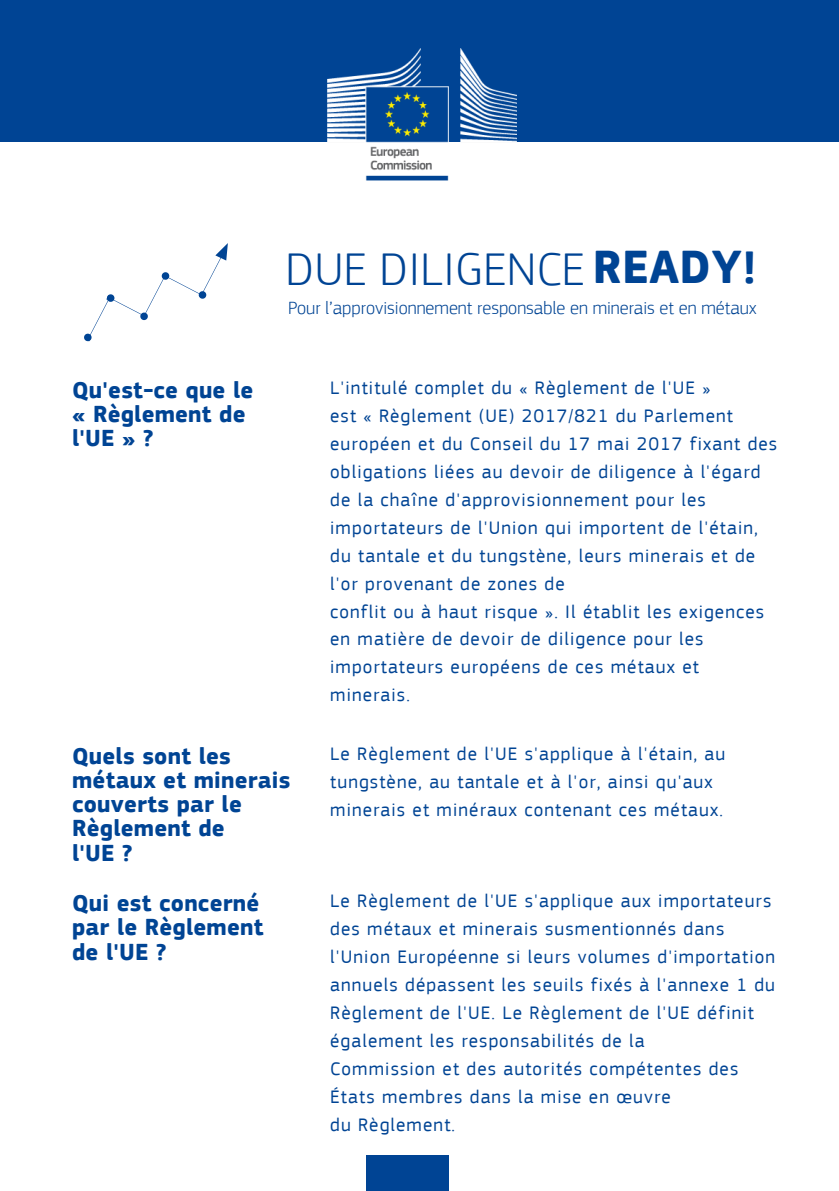
<style>
.page{position:relative;width:839px;height:1191px;background:#fff}
.page>*{position:absolute;margin:0;border:0;box-sizing:border-box;transform-origin:0 0}
.t1{font:300 48px "EC Square Sans Pro";letter-spacing:.01em;color:#004494}
.t2{font:700 24px/24.2px "EC Square Sans Pro";letter-spacing:.01em;color:#004494}
.t3{font:19px/28px "EC Square Sans Pro";letter-spacing:.06em;color:#004494}
.t4{font:300 18.6px "EC Square Sans Pro";color:#004494}
.s1{font-weight:700}
</style>
<div class="page">
<div style="left:0;top:0;width:838px;height:142px;background:#004494"></div>
<img style="left:327px;top:49px;width:189px;height:131px">
<div style="left:366px;top:1156px;width:83px;height:35px;background:#004494"></div>
<svg style="left:84px;top:243px;width:144px;height:98px"></svg>
<p class="t2" style="left:72px;top:379px;width:183px">Qu'est-ce que le « Règlement de l'UE » ?</p>
<h1 class="t1" style="left:285px;top:241px;width:472px">DUE DILIGENCE <span class="s1">READY!</span></h1>
<p class="t4" style="left:288px;top:297px;width:470px">Pour l’approvisionnement responsable en minerais et en métaux</p>
<p class="t3" style="left:330px;top:374px;width:448px">L'intitulé complet du « Règlement de l'UE »<br>est « Règlement (UE) 2017/821 du Parlement européen et du Conseil du 17 mai 2017 fixant des obligations liées au devoir de diligence à l'égard de la chaîne d'approvisionnement pour les importateurs de l'Union qui importent de l'étain, du tantale et du tungstène, leurs minerais et de l'or provenant de zones de<br>conflit ou à haut risque ». Il établit les exigences en matière de devoir de diligence pour les importateurs européens de ces métaux et minerais.</p>
<p class="t2" style="left:72px;top:744px;width:220px">Quels sont les métaux et minerais couverts par le<br>Règlement de<br>l'UE ?</p>
<p class="t2" style="left:72px;top:892px;width:193px">Qui est concerné par le Règlement de l'UE ?</p>
<p class="t3" style="left:330px;top:740px;width:396px">Le Règlement de l'UE s'applique à l'étain, au tungstène, au tantale et à l'or, ainsi qu'aux minerais et minéraux contenant ces métaux.</p>
<p class="t3" style="left:330px;top:887px;width:446px">Le Règlement de l'UE s'applique aux importateurs des métaux et minerais susmentionnés dans l'Union Européenne si leurs volumes d'importation annuels dépassent les seuils fixés à l'annexe 1 du Règlement de l'UE. Le Règlement de l'UE définit également les responsabilités de la<br>Commission et des autorités compétentes des États membres dans la mise en œuvre<br>du Règlement.</p>
</div>
